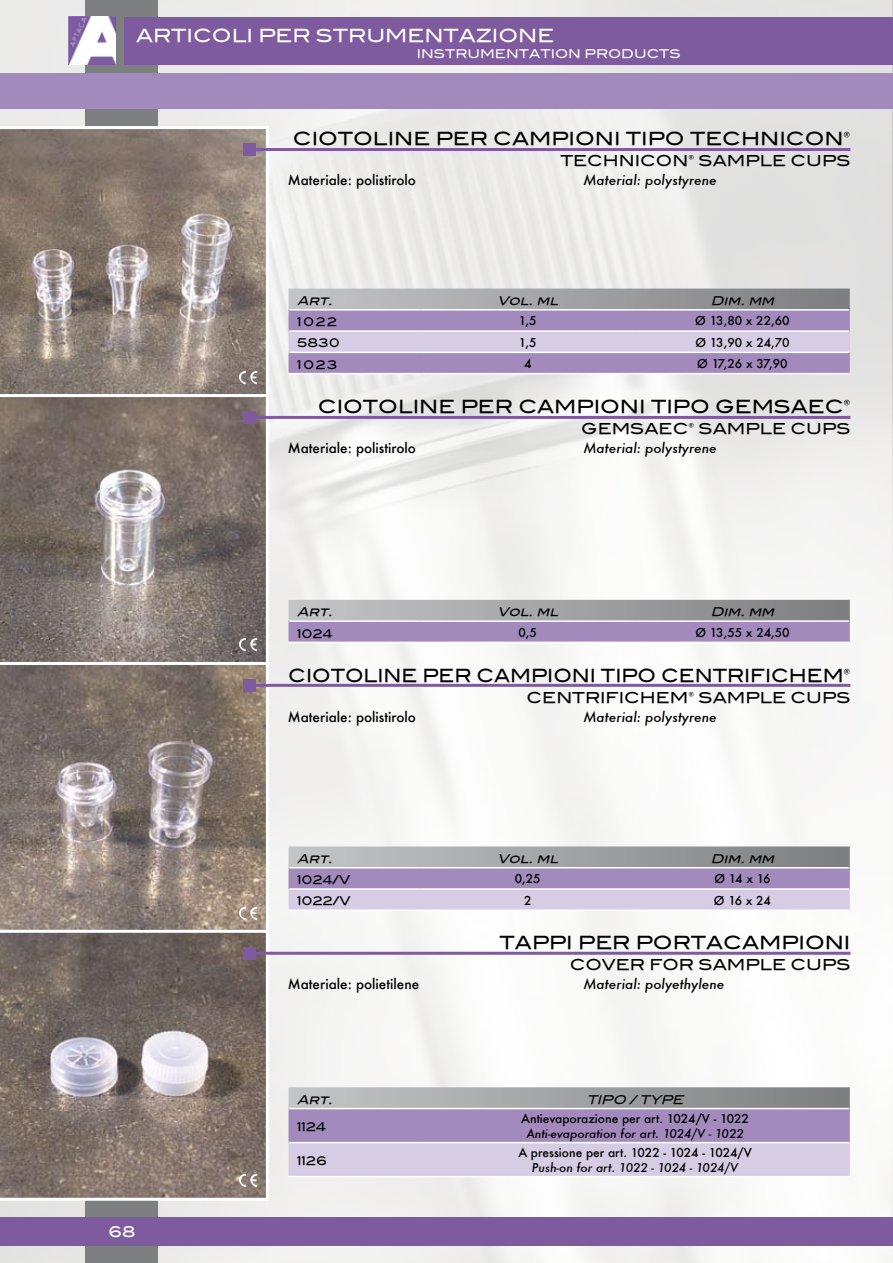
<style>
.page{position:relative;width:893px;height:1263px;background:#fff}
.page>*{position:absolute;margin:0;border:0;box-sizing:border-box;transform-origin:0 0}
.t1{font:18px "Blair Md ITCTT Medium";color:#000}
.t2{font:18px "Blair Md ITCTT Medium";color:#000;scale:.94 1}
.t3{font:18px "Blair Md ITCTT Medium";color:#fff}
.t4{font:15px "Blair Md ITCTT Medium";color:#000}
.t5{font:15px "Blair Md ITCTT Medium";color:#fff}
.t6{font:500 13.5px "Futura";color:#000}
.t7{font:italic 500 13.5px "Futura";color:#000}
.t8{font:500 12px "Futura";color:#000}
.t9{font:italic 500 12px "Futura";color:#000}
.t10{font:italic 12px "Blair Md ITCTT Medium";color:#000}
.t11{font:12px "Blair Md ITCTT Medium";color:#000}
.t12{font:12px "Blair Md ITCTT Medium";color:#fff}
</style>
<div class="page">
<img style="left:0;top:0;width:893px;height:1263px">
<div style="left:85px;top:0;width:72px;height:1263px;background:#7e7f81"></div>
<img style="left:68px;top:17px;width:48px;height:48px">
<div style="left:125px;top:17px;width:768px;height:48px;background:#7d5b9e"></div>
<div style="left:0;top:74px;width:893px;height:35px;background:#a28abc"></div>
<div style="left:0;top:1218px;width:893px;height:28px;background:#7d5b9e"></div>
<svg style="left:289px;top:289px;width:561px;height:84px;background:#afa1c0"></svg>
<hr style="left:289px;top:309px;width:131px;height:2px;background:#fff">
<hr style="left:420px;top:309px;width:215px;height:2px;background:#fff">
<hr style="left:635px;top:309px;width:214px;height:2px;background:#fff">
<hr style="left:289px;top:330px;width:131px;height:2px;background:#fff">
<hr style="left:420px;top:330px;width:215px;height:2px;background:#fff">
<hr style="left:635px;top:330px;width:214px;height:2px;background:#fff">
<hr style="left:289px;top:352px;width:131px;height:1px;background:#fff">
<hr style="left:420px;top:352px;width:215px;height:1px;background:#fff">
<hr style="left:635px;top:352px;width:214px;height:1px;background:#fff">
<hr style="left:288px;top:373px;width:132px;height:1px;background:#fff">
<hr style="left:420px;top:373px;width:215px;height:1px;background:#fff">
<hr style="left:635px;top:373px;width:216px;height:1px;background:#fff">
<svg style="left:289px;top:600px;width:561px;height:42px;background:#a297b0"></svg>
<hr style="left:289px;top:620px;width:131px;height:2px;background:#fff">
<hr style="left:420px;top:620px;width:215px;height:2px;background:#fff">
<hr style="left:635px;top:620px;width:214px;height:2px;background:#fff">
<hr style="left:288px;top:642px;width:132px;height:1px;background:#fff">
<hr style="left:420px;top:642px;width:215px;height:1px;background:#fff">
<hr style="left:635px;top:642px;width:216px;height:1px;background:#fff">
<svg style="left:289px;top:846px;width:561px;height:63px;background:#b3a9c1"></svg>
<hr style="left:289px;top:867px;width:131px;height:1px;background:#fff">
<hr style="left:420px;top:867px;width:215px;height:1px;background:#fff">
<hr style="left:635px;top:867px;width:214px;height:1px;background:#fff">
<hr style="left:289px;top:888px;width:131px;height:2px;background:#fff">
<hr style="left:420px;top:888px;width:215px;height:2px;background:#fff">
<hr style="left:635px;top:888px;width:214px;height:2px;background:#fff">
<hr style="left:288px;top:909px;width:132px;height:2px;background:#fff">
<hr style="left:420px;top:909px;width:215px;height:2px;background:#fff">
<hr style="left:635px;top:909px;width:216px;height:2px;background:#fff">
<svg style="left:289px;top:1087px;width:561px;height:89px;background:#b6aac6"></svg>
<hr style="left:289px;top:1108px;width:131px;height:1px;background:#fff">
<hr style="left:420px;top:1108px;width:429px;height:1px;background:#fff">
<hr style="left:289px;top:1142px;width:131px;height:1px;background:#fff">
<hr style="left:420px;top:1142px;width:429px;height:1px;background:#fff">
<hr style="left:288px;top:1176px;width:132px;height:1px;background:#fff">
<hr style="left:420px;top:1176px;width:431px;height:1px;background:#fff">
<svg style="left:0;top:127px;width:268px;height:267px;background:#91847b"></svg>
<svg style="left:0;top:397px;width:266px;height:265px;background:#827872"></svg>
<svg style="left:0;top:665px;width:266px;height:265px;background:#8c7f77"></svg>
<svg style="left:0;top:933px;width:268px;height:267px;background:#837771"></svg>
<img style="left:238px;top:371px;width:19px;height:13px">
<img style="left:238px;top:638px;width:19px;height:13px">
<img style="left:238px;top:907px;width:19px;height:13px">
<img style="left:238px;top:1174px;width:19px;height:13px">
<hr style="left:0;top:1198px;width:267px;height:3px;background:#fff">
<hr style="left:0;top:930px;width:267px;height:3px;background:#fff">
<hr style="left:0;top:662px;width:267px;height:3px;background:#fff">
<hr style="left:0;top:394px;width:267px;height:3px;background:#fff">
<hr style="left:0;top:126px;width:267px;height:3px;background:#fff">
<hr style="left:266px;top:128px;width:3px;height:1071px;background:#fff">
<hr style="left:250px;top:148px;width:600px;height:3px;background:#7d5b9e">
<div style="left:244px;top:144px;width:12px;height:12px;background:#7d5b9e"></div>
<hr style="left:250px;top:416px;width:600px;height:3px;background:#7d5b9e">
<div style="left:244px;top:411px;width:12px;height:12px;background:#7d5b9e"></div>
<hr style="left:250px;top:684px;width:600px;height:3px;background:#7d5b9e">
<div style="left:244px;top:679px;width:12px;height:12px;background:#7d5b9e"></div>
<hr style="left:250px;top:952px;width:600px;height:3px;background:#7d5b9e">
<div style="left:244px;top:947px;width:12px;height:12px;background:#7d5b9e"></div>
<h1 class="t3" style="left:136px;top:21px;width:420px">ARTICOLI PER STRUMENTAZIONE</h1>
<p class="t12" style="left:417px;top:44px;width:266px">INSTRUMENTATION PRODUCTS</p>
<h1 class="t1" style="left:293px;top:124px;width:559px">CIOTOLINE PER CAMPIONI TIPO TECHNICON®</h1>
<p class="t4" style="left:560px;top:148px;width:292px">TECHNICON® SAMPLE CUPS</p>
<p class="t6" style="left:288px;top:171px;width:130px">Materiale: polistirolo</p>
<p class="t7" style="left:583px;top:171px;width:135px">Material: polystyrene</p>
<p class="t10" style="left:297px;top:291px;width:41px">Art.</p>
<p class="t10" style="left:497px;top:291px;width:66px">Vol.ml</p>
<p class="t10" style="left:711px;top:291px;width:69px">Dim.mm</p>
<p class="t11" style="left:297px;top:312px;width:42px">1022</p>
<p class="t8" style="left:519px;top:313px;width:19px">1,5</p>
<p class="t8" style="left:695px;top:313px;width:96px">Ø 13,80 x 22,60</p>
<p class="t11" style="left:297px;top:333px;width:44px">5830</p>
<p class="t8" style="left:519px;top:334px;width:19px">1,5</p>
<p class="t8" style="left:695px;top:334px;width:96px">Ø 13,90 x 24,70</p>
<p class="t11" style="left:297px;top:355px;width:42px">1023</p>
<p class="t8" style="left:524px;top:355px;width:9px">4</p>
<p class="t8" style="left:697px;top:355px;width:92px">Ø 17,26 x 37,90</p>
<h1 class="t1" style="left:318px;top:392px;width:534px">CIOTOLINE PER CAMPIONI TIPO GEMSAEC®</h1>
<p class="t4" style="left:581px;top:416px;width:271px">GEMSAEC® SAMPLE CUPS</p>
<p class="t6" style="left:288px;top:439px;width:130px">Materiale: polistirolo</p>
<p class="t7" style="left:583px;top:439px;width:135px">Material: polystyrene</p>
<p class="t10" style="left:297px;top:602px;width:41px">Art.</p>
<p class="t10" style="left:497px;top:602px;width:66px">Vol.ml</p>
<p class="t10" style="left:711px;top:602px;width:69px">Dim.mm</p>
<p class="t11" style="left:297px;top:623px;width:37px">1024</p>
<p class="t8" style="left:518px;top:624px;width:20px">0,5</p>
<p class="t8" style="left:695px;top:624px;width:96px">Ø 13,55 x 24,50</p>
<h1 class="t2" style="left:288px;top:660px;width:599px">CIOTOLINE PER CAMPIONI TIPO CENTRIFICHEM®</h1>
<p class="t4" style="left:527px;top:685px;width:325px">CENTRIFICHEM® SAMPLE CUPS</p>
<p class="t6" style="left:288px;top:708px;width:130px">Materiale: polistirolo</p>
<p class="t7" style="left:583px;top:708px;width:135px">Material: polystyrene</p>
<p class="t10" style="left:297px;top:849px;width:41px">Art.</p>
<p class="t10" style="left:497px;top:849px;width:66px">Vol.ml</p>
<p class="t10" style="left:711px;top:849px;width:69px">Dim.mm</p>
<p class="t11" style="left:297px;top:870px;width:55px">1024/V</p>
<p class="t8" style="left:515px;top:871px;width:27px">0,25</p>
<p class="t8" style="left:714px;top:871px;width:58px">Ø 14 x 16</p>
<p class="t11" style="left:297px;top:891px;width:55px">1022/V</p>
<p class="t8" style="left:524px;top:892px;width:9px">2</p>
<p class="t8" style="left:714px;top:892px;width:58px">Ø 16 x 24</p>
<h1 class="t1" style="left:500px;top:928px;width:352px">TAPPI PER PORTACAMPIONI</h1>
<p class="t4" style="left:570px;top:952px;width:282px">COVER FOR SAMPLE CUPS</p>
<p class="t6" style="left:288px;top:975px;width:133px">Materiale: polietilene</p>
<p class="t7" style="left:583px;top:975px;width:142px">Material: polyethylene</p>
<p class="t10" style="left:297px;top:1089px;width:41px">Art.</p>
<p class="t10" style="left:587px;top:1089px;width:103px">TIPO /TYPE</p>
<p class="t11" style="left:297px;top:1117px;width:30px">1124</p>
<p class="t8" style="left:521px;top:1110px;width:229px">Antievaporazione per art. 1024/V - 1022</p>
<p class="t9" style="left:526px;top:1125px;width:219px">Anti-evaporation for art. 1024/V - 1022</p>
<p class="t5" style="left:108px;top:1219px;width:29px">68</p>
<p class="t11" style="left:297px;top:1151px;width:32px">1126</p>
<p class="t8" style="left:518px;top:1145px;width:235px">A pressione per art. 1022 - 1024 - 1024/V</p>
<p class="t9" style="left:532px;top:1159px;width:208px">Push-on for art. 1022 - 1024 - 1024/V</p>
</div>
